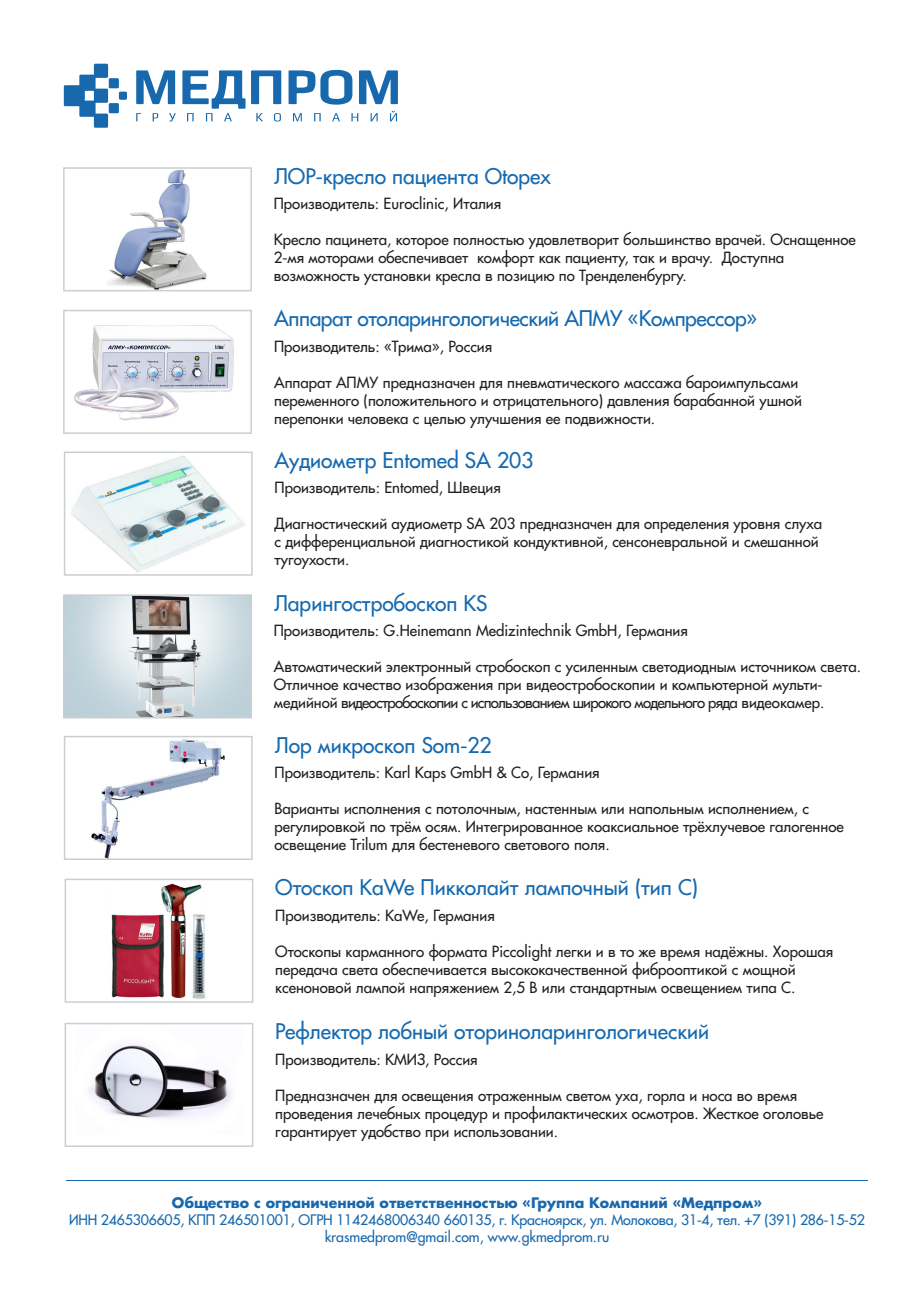
<style>
.page{position:relative;width:915px;height:1306px;background:#fff}
.page>*{position:absolute;margin:0;border:0;box-sizing:border-box;transform-origin:0 0}
.t1{font:21px "Favorit C";color:#1569af}
.t2{font:21px "Favorit C";letter-spacing:-.02em;color:#1569af}
.t3{font:15px/18px "Favorit C";color:#231f20}
.t4{font:14.1px/17px "Favorit C";letter-spacing:-.015em;color:#1768ad;text-align:center}
.s1{font-weight:700}
</style>
<div class="page">
<img style="left:89px;top:1044px;width:143px;height:75px">
<div style="left:65px;top:1022px;width:188px;height:124px;border:2px solid #cdced0"></div>
<img style="left:91px;top:738px;width:134px;height:119px">
<div style="left:64px;top:735px;width:188px;height:125px;border:2px solid #cdced0"></div>
<img style="left:111px;top:883px;width:95px;height:116px">
<div style="left:65px;top:878px;width:188px;height:124px;border:2px solid #cdced0"></div>
<img style="left:66px;top:597px;width:183px;height:118px">
<div style="left:63px;top:594px;width:189px;height:124px;border:2px solid #cdced0"></div>
<img style="left:107px;top:170px;width:100px;height:118px">
<div style="left:63px;top:167px;width:189px;height:124px;border:2px solid #cdced0"></div>
<div style="left:64px;top:85px;width:21px;height:21px;background:#1768ad"></div>
<div style="left:79px;top:75px;width:16px;height:16px;background:#1768ad"></div>
<div style="left:79px;top:101px;width:16px;height:16px;background:#1768ad"></div>
<div style="left:94px;top:89px;width:14px;height:14px;background:#1768ad"></div>
<div style="left:94px;top:64px;width:14px;height:14px;background:#1768ad"></div>
<div style="left:94px;top:113px;width:14px;height:15px;background:#1768ad"></div>
<div style="left:109px;top:78px;width:10px;height:10px;background:#1768ad"></div>
<div style="left:109px;top:103px;width:10px;height:10px;background:#1768ad"></div>
<div style="left:119px;top:92px;width:8px;height:8px;background:#1768ad"></div>
<svg style="left:136px;top:70px;width:39px;height:34px"></svg>
<svg style="left:251px;top:70px;width:30px;height:34px"></svg>
<svg style="left:288px;top:70px;width:64px;height:35px"></svg>
<svg style="left:359px;top:70px;width:39px;height:34px"></svg>
<svg style="left:136px;top:113px;width:5px;height:8px"></svg>
<svg style="left:152px;top:113px;width:6px;height:8px"></svg>
<svg style="left:169px;top:113px;width:7px;height:8px"></svg>
<svg style="left:182px;top:70px;width:63px;height:51px"></svg>
<svg style="left:256px;top:113px;width:7px;height:8px"></svg>
<svg style="left:274px;top:113px;width:7px;height:8px"></svg>
<svg style="left:293px;top:113px;width:9px;height:8px"></svg>
<svg style="left:314px;top:113px;width:6px;height:8px"></svg>
<svg style="left:332px;top:113px;width:8px;height:8px"></svg>
<svg style="left:351px;top:113px;width:7px;height:8px"></svg>
<svg style="left:370px;top:113px;width:7px;height:8px"></svg>
<svg style="left:390px;top:111px;width:7px;height:10px"></svg>
<hr style="left:66px;top:1180px;width:801px;height:1px;background:#1768ad">
<img style="left:74px;top:325px;width:160px;height:96px">
<div style="left:63px;top:310px;width:189px;height:124px;border:2px solid #cdced0"></div>
<img style="left:71px;top:455px;width:174px;height:117px">
<div style="left:64px;top:451px;width:188px;height:124px;border:2px solid #cdced0"></div>
<p class="t1" style="left:274px;top:162px;width:278px">ЛОР-кресло пациента Otopex</p>
<p class="t3" style="left:274px;top:194px;width:229px">Производитель: Euroclinic, Италия</p>
<p class="t3" style="left:274px;top:230px;width:583px">Кресло пацинета, которое полностью удовлетворит большинство врачей. Оснащенное<br>2-мя моторами обеспечивает комфорт как пациенту, так и врачу. Доступна возможность установки кресла в позицию по Тренделенбургу.</p>
<p class="t2" style="left:274px;top:305px;width:484px">Аппарат отоларингологический АПМУ «Компрессор»</p>
<p class="t3" style="left:274px;top:337px;width:219px">Производитель: «Трима», Россия</p>
<p class="t3" style="left:274px;top:373px;width:529px">Аппарат АПМУ предназначен для пневматического массажа бароимпульсами переменного (положительного и отрицательного) давления барабанной ушной перепонки человека с целью улучшения ее подвижности.</p>
<p class="t1" style="left:274px;top:447px;width:260px">Аудиометр Entomed SA 203</p>
<p class="t3" style="left:274px;top:479px;width:228px">Производитель: Entomed, Швеция</p>
<p class="t3" style="left:274px;top:515px;width:549px">Диагностический аудиометр SA 203 предназначен для определения уровня слуха с дифференциальной диагностикой кондуктивной, сенсоневральной и смешанной тугоухости.</p>
<p class="t1" style="left:274px;top:589px;width:215px">Ларингостробоскоп KS</p>
<p class="t3" style="left:274px;top:621px;width:415px">Производитель: G.Heinemann Medizintechnik GmbH, Германия</p>
<p class="t3" style="left:274px;top:657px;width:588px">Автоматический электронный стробоскоп с усиленным светодиодным источником света.</p>
<p class="t3" style="left:274px;top:675px;width:552px">Отличное качество изображения при видеостробоскопии и компьютерной мульти&shy;медийной видеостробоскопии с использованием широкого модельного ряда видеокамер.</p>
<p class="t1" style="left:274px;top:731px;width:218px">Лор микроскоп Som-22</p>
<p class="t3" style="left:274px;top:763px;width:327px">Производитель: Karl Kaps GmbH &amp; Co, Германия</p>
<p class="t3" style="left:274px;top:799px;width:570px">Варианты исполнения с потолочным, настенным или напольным исполнением, с регулировкой по трём осям. Интегрированное коаксиальное трёхлучевое галогенное освещение Trilum для бестеневого светового поля.</p>
<p class="t1" style="left:275px;top:873px;width:424px">Отоскоп KaWe Пикколайт лампочный (тип С)</p>
<p class="t3" style="left:275px;top:905px;width:221px">Производитель: KaWe, Германия</p>
<p class="t3" style="left:275px;top:941px;width:559px">Отоскопы карманного формата Piccolight легки и в то же время надёжны. Хорошая передача света обеспечивается высококачественной фиброоптикой с мощной ксеноновой лампой напряжением 2,5 В или стандартным освещением типа С.</p>
<p class="t1" style="left:275px;top:1018px;width:435px">Рефлектор лобный оториноларингологический</p>
<p class="t3" style="left:275px;top:1049px;width:204px">Производитель: КМИЗ, Россия</p>
<p class="t3" style="left:275px;top:1085px;width:549px">Предназначен для освещения отраженным светом уха, горла и носа во время проведения лечебных процедур и профилактических осмотров. Жесткое оголовье гарантирует удобство при использовании.</p>
<p class="t4" style="left:69px;top:1194px;width:797px"><span class="s1">Общество с ограниченной ответственностью «Группа Компаний «Медпром»<br></span>ИНН 2465306605, КПП 246501001, ОГРН 1142468006340 660135, г. Красноярск, ул. Молокова, 31-4, тел. +7 (391) 286-15-52 krasmedprom@gmail.com, www.gkmedprom.ru</p>
</div>
